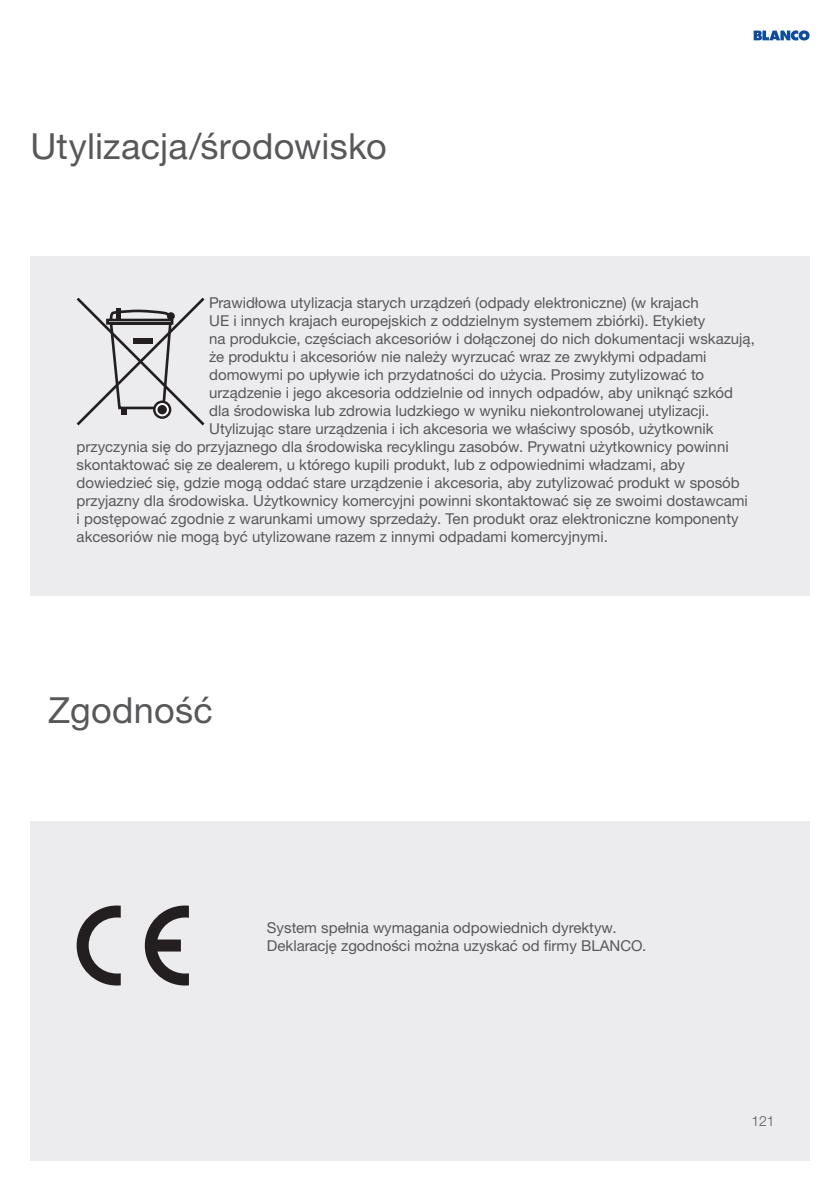
<style>
.page{position:relative;width:840px;height:1191px;background:#fff}
.page>*{position:absolute;margin:0;border:0;box-sizing:border-box;transform-origin:0 0}
.t1{font:36px "Helvetica Neue LTW1 G";letter-spacing:.005em;color:#57585a}
.t2{font:15px/18px "Helvetica Neue LTW1 G";color:#57585a}
.t3{font:300 14px "Helvetica Neue LTW1 G";color:#57585a}
</style>
<div class="page">
<div style="left:30px;top:256px;width:779px;height:339px;background:#ececee"></div>
<div style="left:30px;top:821px;width:779px;height:339px;background:#ececee"></div>
<svg style="left:76px;top:297px;width:129px;height:129px"></svg>
<div style="left:155px;top:403px;width:14px;height:13px;border:2px solid #fff;border-radius:50%"></div>
<div style="left:134px;top:338px;width:19px;height:5px;background:#231f20"></div>
<hr style="left:117px;top:309px;width:4px;height:10px;background:#231f20">
<svg style="left:77px;top:905px;width:44px;height:80px"></svg>
<svg style="left:145px;top:905px;width:44px;height:80px"></svg>
<svg style="left:753px;top:30px;width:56px;height:11px"></svg>
<h1 class="t1" style="left:30px;top:124px;width:357px">Utylizacja/środowisko</h1>
<p class="t2" style="left:209px;top:294px;width:490px">Prawidłowa utylizacja starych urządzeń (odpady elektroniczne) (w krajach</p>
<p class="t2" style="left:209px;top:312px;width:497px">UE i innych krajach europejskich z oddzielnym systemem zbiórki). Etykiety</p>
<p class="t2" style="left:209px;top:330px;width:547px">na produkcie, częściach akcesoriów i dołączonej do nich dokumentacji wskazują,</p>
<p class="t2" style="left:209px;top:348px;width:498px">że produktu i akcesoriów nie należy wyrzucać wraz ze zwykłymi odpadami</p>
<p class="t2" style="left:209px;top:366px;width:496px">domowymi po upływie ich przydatności do użycia. Prosimy zutylizować to</p>
<p class="t2" style="left:209px;top:384px;width:525px">urządzenie i jego akcesoria oddzielnie od innych odpadów, aby uniknąć szkód</p>
<p class="t2" style="left:209px;top:402px;width:501px">dla środowiska lub zdrowia ludzkiego w wyniku niekontrolowanej utylizacji.</p>
<p class="t2" style="left:209px;top:420px;width:505px">Utylizując stare urządzenia i ich akcesoria we właściwy sposób, użytkownik</p>
<p class="t2" style="left:77px;top:438px;width:653px">przyczynia się do przyjaznego dla środowiska recyklingu zasobów. Prywatni użytkownicy powinni</p>
<p class="t2" style="left:77px;top:456px;width:609px">skontaktować się ze dealerem, u którego kupili produkt, lub z odpowiednimi władzami, aby</p>
<p class="t2" style="left:77px;top:474px;width:664px">dowiedzieć się, gdzie mogą oddać stare urządzenie i akcesoria, aby zutylizować produkt w sposób</p>
<p class="t2" style="left:77px;top:492px;width:672px">przyjazny dla środowiska. Użytkownicy komercyjni powinni skontaktować się ze swoimi dostawcami</p>
<p class="t2" style="left:77px;top:510px;width:663px">i postępować zgodnie z warunkami umowy sprzedaży. Ten produkt oraz elektroniczne komponenty</p>
<p class="t2" style="left:77px;top:528px;width:532px">akcesoriów nie mogą być utylizowane razem z innymi odpadami komercyjnymi.</p>
<h1 class="t1" style="left:48px;top:688px;width:166px">Zgodność</h1>
<p class="t2" style="left:267px;top:918px;width:380px">System spełnia wymagania odpowiednich dyrektyw.<br>Deklarację zgodności można uzyskać od firmy BLANCO.</p>
<p class="t3" style="left:751px;top:1112px;width:25px">121</p>
</div>
